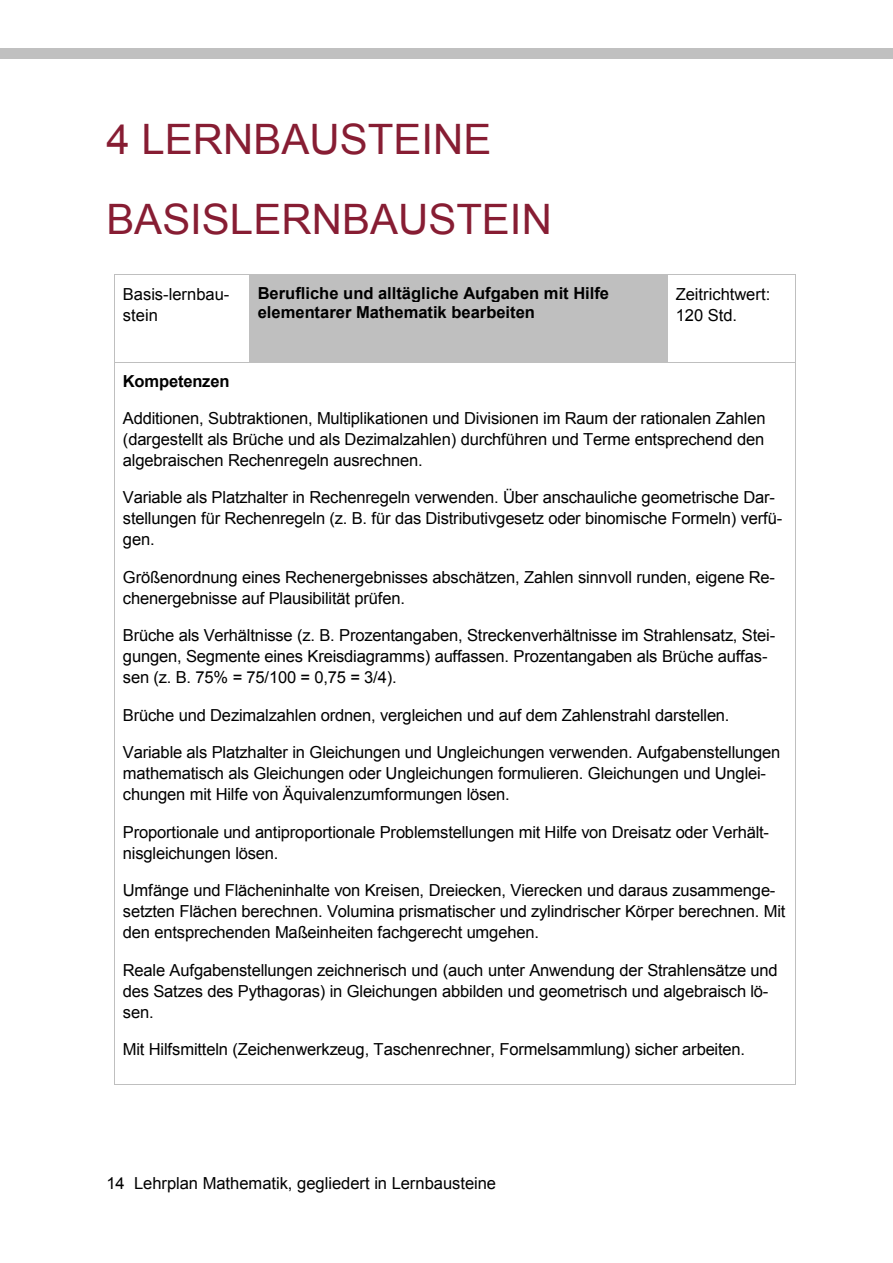
<style>
.page{position:relative;width:893px;height:1263px;background:#fff}
.page>*{position:absolute;margin:0;border:0;box-sizing:border-box;transform-origin:0 0}
.t1{font:42px "Arial";color:#871d33}
.t2{font:16.5px/21px "Arial";letter-spacing:-.015em;color:#000}
.t3{font:700 16.5px/18.9px "Arial";color:#000}
</style>
<div class="page">
<div style="left:0;top:48px;width:893px;height:11px;background:#c0c0c0"></div>
<div style="left:250px;top:275px;width:417px;height:87px;background:#bfbfbf"></div>
<hr style="left:115px;top:274px;width:134px;height:1px;background:#bfbfbf">
<hr style="left:250px;top:274px;width:417px;height:1px;background:#bfbfbf">
<hr style="left:668px;top:274px;width:127px;height:1px;background:#bfbfbf">
<hr style="left:114px;top:284px;width:1px;height:78px;background:#bfbfbf">
<hr style="left:249px;top:284px;width:1px;height:78px;background:#bfbfbf">
<hr style="left:667px;top:284px;width:1px;height:78px;background:#bfbfbf">
<hr style="left:795px;top:284px;width:1px;height:78px;background:#bfbfbf">
<hr style="left:115px;top:362px;width:134px;height:1px;background:#bfbfbf">
<hr style="left:250px;top:362px;width:417px;height:1px;background:#bfbfbf">
<hr style="left:668px;top:362px;width:127px;height:1px;background:#bfbfbf">
<hr style="left:114px;top:371px;width:1px;height:713px;background:#bfbfbf">
<hr style="left:115px;top:1084px;width:680px;height:1px;background:#bfbfbf">
<hr style="left:795px;top:371px;width:1px;height:713px;background:#bfbfbf">
<h5 class="t1" style="left:106px;top:112px;width:387px">4 LERNBAUSTEINE</h5>
<h5 class="t1" style="left:106px;top:192px;width:447px">BASISLERNBAUSTEIN</h5>
<p class="t2" style="left:123px;top:284px;width:108px">Basis-lernbau&shy;stein</p>
<p class="t3" style="left:258px;top:284px;width:353px">Berufliche und alltägliche Aufgaben mit Hilfe elementarer Mathematik bearbeiten</p>
<p class="t2" style="left:676px;top:284px;width:96px">Zeitrichtwert:</p>
<p class="t2" style="left:676px;top:305px;width:63px">120 Std.</p>
<p class="t3" style="left:123px;top:372px;width:108px">Kompetenzen</p>
<p class="t2" style="left:123px;top:408px;width:644px;text-align:justify">Additionen, Subtraktionen, Multiplikationen und Divisionen im Raum der rationalen Zahlen (dargestellt als Brüche und als Dezimalzahlen) durchführen und Terme entsprechend den algebraischen Rechenregeln ausrechnen.</p>
<p class="t2" style="left:123px;top:487px;width:661px">Variable als Platzhalter in Rechenregeln verwenden. Über anschauliche geometrische Dar&shy;stellungen für Rechenregeln (z. B. für das Distributivgesetz oder binomische Formeln) verfü&shy;gen.</p>
<p class="t2" style="left:123px;top:567px;width:654px">Größenordnung eines Rechenergebnisses abschätzen, Zahlen sinnvoll runden, eigene Re&shy;chenergebnisse auf Plausibilität prüfen.</p>
<p class="t2" style="left:123px;top:625px;width:654px">Brüche als Verhältnisse (z. B. Prozentangaben, Streckenverhältnisse im Strahlensatz, Stei&shy;gungen, Segmente eines Kreisdiagramms) auffassen. Prozentangaben als Brüche auffas&shy;sen (z. B. 75% = 75/100 = 0,75 = 3/4).</p>
<p class="t2" style="left:123px;top:705px;width:608px">Brüche und Dezimalzahlen ordnen, vergleichen und auf dem Zahlenstrahl darstellen.</p>
<p class="t2" style="left:123px;top:742px;width:659px">Variable als Platzhalter in Gleichungen und Ungleichungen verwenden. Aufgabenstellungen mathematisch als Gleichungen oder Ungleichungen formulieren. Gleichungen und Unglei&shy;chungen mit Hilfe von Äquivalenzumformungen lösen.</p>
<p class="t2" style="left:123px;top:822px;width:648px">Proportionale und antiproportionale Problemstellungen mit Hilfe von Dreisatz oder Verhält&shy;nisgleichungen lösen.</p>
<p class="t2" style="left:123px;top:880px;width:664px">Umfänge und Flächeninhalte von Kreisen, Dreiecken, Vierecken und daraus zusammenge&shy;setzten Flächen berechnen. Volumina prismatischer und zylindrischer Körper berechnen. Mit den entsprechenden Maßeinheiten fachgerecht umgehen.</p>
<p class="t2" style="left:123px;top:960px;width:656px">Reale Aufgabenstellungen zeichnerisch und (auch unter Anwendung der Strahlensätze und des Satzes des Pythagoras) in Gleichungen abbilden und geometrisch und algebraisch lö&shy;sen.</p>
<p class="t2" style="left:123px;top:1039px;width:624px">Mit Hilfsmitteln (Zeichenwerkzeug, Taschenrechner, Formelsammlung) sicher arbeiten.</p>
<p class="t2" style="left:106px;top:1173px;width:391px">14 Lehrplan Mathematik, gegliedert in Lernbausteine</p>
</div>
